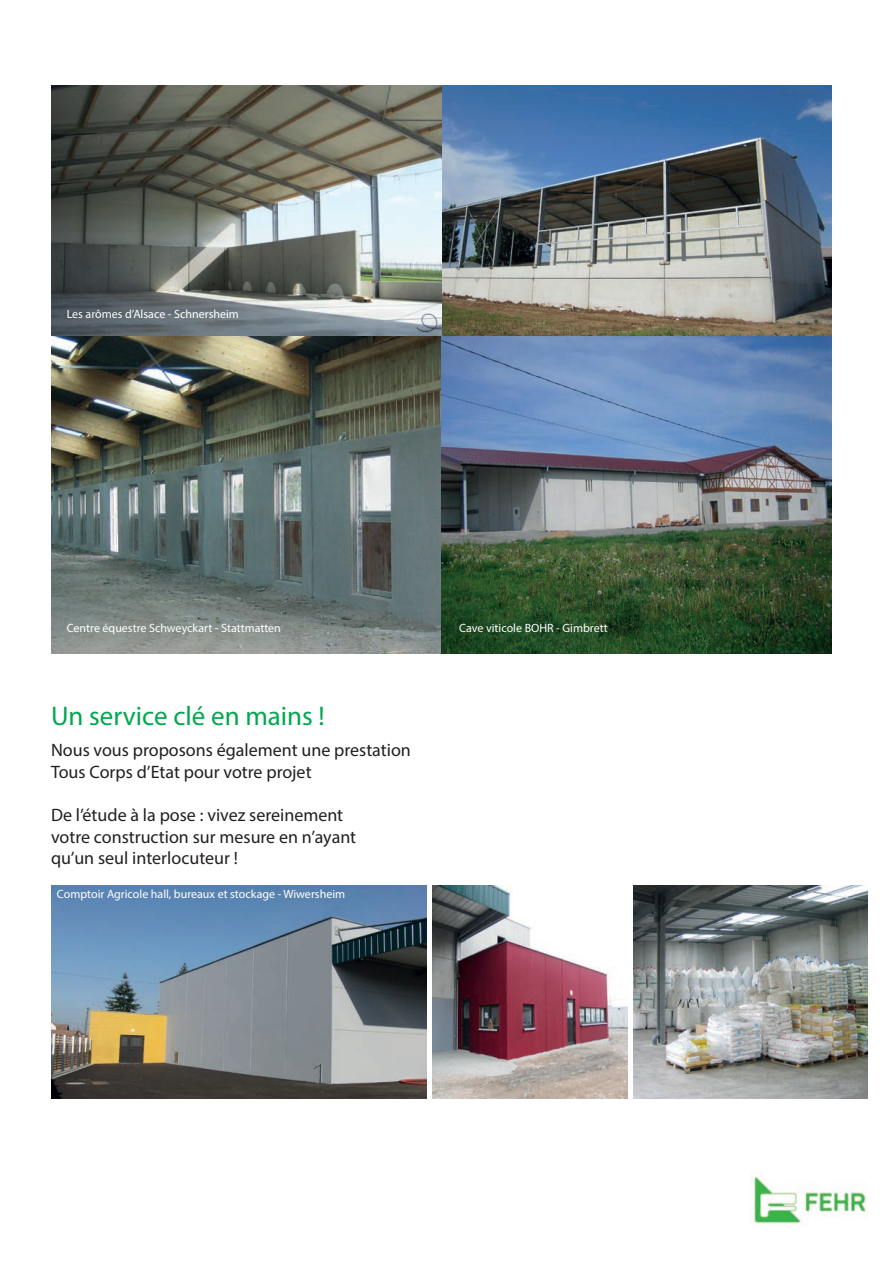
<style>
.page{position:relative;width:893px;height:1263px;background:#fff}
.page>*{position:absolute;margin:0;border:0;box-sizing:border-box;transform-origin:0 0}
.t1{font:27px "Myriad Pro";color:#00a84e}
.t2{font:18px/21.6px "Myriad Pro";color:#231f20}
.t3{font:12px "Myriad Pro";color:#fff}
</style>
<div class="page">
<img style="left:441px;top:86px;width:390px;height:250px">
<img style="left:51px;top:86px;width:390px;height:250px">
<img style="left:51px;top:336px;width:780px;height:317px">
<img style="left:51px;top:885px;width:375px;height:213px">
<img style="left:634px;top:885px;width:234px;height:213px">
<img style="left:433px;top:885px;width:194px;height:213px">
<img style="left:751px;top:1171px;width:115px;height:53px">
<p class="t3" style="left:67px;top:306px;width:174px">Les arômes d’Alsace - Schnersheim</p>
<p class="t3" style="left:67px;top:620px;width:216px">Centre équestre Schweyckart - Stattmatten</p>
<h1 class="t1" style="left:51px;top:699px;width:275px">Un service clé en mains !</h1>
<p class="t2" style="left:51px;top:739px;width:361px">Nous vous proposons également une prestation<br>Tous Corps d’Etat pour votre projet</p>
<p class="t2" style="left:51px;top:804px;width:307px">De l’étude à la pose : vivez sereinement votre construction sur mesure en n’ayant qu’un seul interlocuteur !</p>
<p class="t3" style="left:57px;top:887px;width:290px">Comptoir Agricole hall, bureaux et stockage - Wiwersheim</p>
<p class="t3" style="left:459px;top:620px;width:150px">Cave viticole BOHR - Gimbrett</p>
</div>
